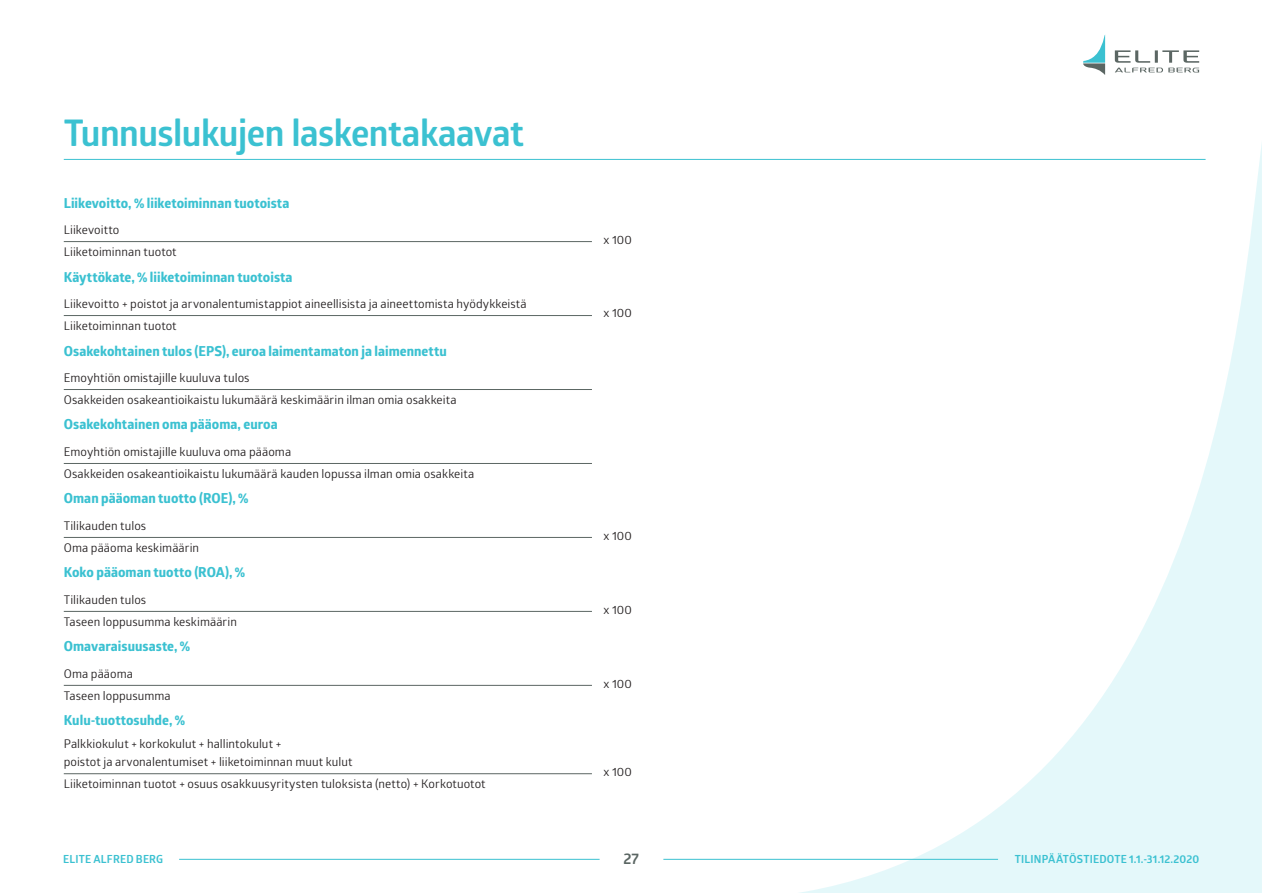
<style>
.page{position:relative;width:1263px;height:893px;background:#fff}
.page>*{position:absolute;margin:0;border:0;box-sizing:border-box;transform-origin:0 0}
.Otsikko_2_EI_sisälly{font:700 36px "Glober";letter-spacing:-.015em;color:#3bc1d1}
.t1{font:700 15px "Glober";color:#5b6663}
.Kaavio_pikkuotsikkor{font:800 13.5px "Glober";letter-spacing:.005em;color:#3bc1d1}
.Leipäteksti_pieni__t{font:12px "Glober";letter-spacing:.005em;color:#231f20}
.Kaavio_ykkösrivi{font:12px "Glober";letter-spacing:.005em;color:#231f20}
.Leipäteksti{font:12px "Glober";letter-spacing:.005em;color:#231f20}
.t2{font:700 10.95px "Glober";letter-spacing:.02em;color:#3bc1d1}
</style>
<div class="page">
<svg style="left:770px;top:144px;width:492px;height:749px"></svg>
<svg style="left:1115px;top:50px;width:84px;height:22px"></svg>
<svg style="left:1083px;top:35px;width:22px;height:40px"></svg>
<hr style="left:179px;top:859px;width:421px;height:1px;background:#3bc1d1">
<hr style="left:663px;top:859px;width:335px;height:1px;background:#3bc1d1">
<hr style="left:64px;top:241px;width:528px;height:1px;background:#5b6663">
<hr style="left:64px;top:315px;width:528px;height:1px;background:#5b6663">
<hr style="left:64px;top:389px;width:528px;height:1px;background:#5b6663">
<hr style="left:64px;top:463px;width:528px;height:1px;background:#5b6663">
<hr style="left:64px;top:537px;width:528px;height:1px;background:#5b6663">
<hr style="left:64px;top:611px;width:528px;height:1px;background:#5b6663">
<hr style="left:64px;top:685px;width:528px;height:1px;background:#5b6663">
<hr style="left:64px;top:773px;width:528px;height:1px;background:#5b6663">
<hr style="left:64px;top:159px;width:1141px;height:1px;background:#3bc1d1">
<p class="Otsikko_2_EI_sisälly" style="left:64px;top:108px;width:462px">Tunnuslukujen laskentakaavat</p>
<p class="Kaavio_pikkuotsikkor" style="left:64px;top:193px;width:227px">Liikevoitto, % liiketoiminnan tuotoista</p>
<p class="Kaavio_ykkösrivi" style="left:64px;top:221px;width:57px">Liikevoitto</p>
<p class="Leipäteksti" style="left:64px;top:243px;width:114px">Liiketoiminnan tuotot</p>
<p class="Kaavio_pikkuotsikkor" style="left:64px;top:267px;width:230px">Käyttökate, % liiketoiminnan tuotoista</p>
<p class="Kaavio_ykkösrivi" style="left:64px;top:295px;width:464px">Liikevoitto + poistot ja arvonalentumistappiot aineellisista ja aineettomista hyödykkeistä</p>
<p class="Leipäteksti" style="left:64px;top:317px;width:114px">Liiketoiminnan tuotot</p>
<p class="Kaavio_pikkuotsikkor" style="left:64px;top:341px;width:384px">Osakekohtainen tulos (EPS), euroa laimentamaton ja laimennettu</p>
<p class="Kaavio_ykkösrivi" style="left:64px;top:369px;width:187px">Emoyhtiön omistajille kuuluva tulos</p>
<p class="Leipäteksti_pieni__t" style="left:64px;top:391px;width:394px">Osakkeiden osakeantioikaistu lukumäärä keskimäärin ilman omia osakkeita</p>
<p class="Kaavio_pikkuotsikkor" style="left:64px;top:415px;width:215px">Osakekohtainen oma pääoma, euroa</p>
<p class="Kaavio_ykkösrivi" style="left:64px;top:443px;width:229px">Emoyhtiön omistajille kuuluva oma pääoma</p>
<p class="Leipäteksti_pieni__t" style="left:64px;top:465px;width:412px">Osakkeiden osakeantioikaistu lukumäärä kauden lopussa ilman omia osakkeita</p>
<p class="Kaavio_pikkuotsikkor" style="left:64px;top:489px;width:186px">Oman pääoman tuotto (ROE), %</p>
<p class="Kaavio_ykkösrivi" style="left:64px;top:517px;width:84px">Tilikauden tulos</p>
<p class="Leipäteksti_pieni__t" style="left:64px;top:539px;width:137px">Oma pääoma keskimäärin</p>
<p class="Kaavio_pikkuotsikkor" style="left:64px;top:563px;width:183px">Koko pääoman tuotto (ROA), %</p>
<p class="Kaavio_ykkösrivi" style="left:64px;top:591px;width:84px">Tilikauden tulos</p>
<p class="Leipäteksti_pieni__t" style="left:64px;top:613px;width:175px">Taseen loppusumma keskimäärin</p>
<p class="Kaavio_pikkuotsikkor" style="left:64px;top:637px;width:128px">Omavaraisuusaste, %</p>
<p class="Kaavio_ykkösrivi" style="left:64px;top:665px;width:71px">Oma pääoma</p>
<p class="Leipäteksti_pieni__t" style="left:64px;top:687px;width:109px">Taseen loppusumma</p>
<p class="Kaavio_pikkuotsikkor" style="left:64px;top:711px;width:123px">Kulu-tuottosuhde, %</p>
<p class="Leipäteksti_pieni__t" style="left:64px;top:736px;width:219px">Palkkiokulut + korkokulut + hallintokulut +</p>
<p class="Kaavio_ykkösrivi" style="left:64px;top:754px;width:290px">poistot ja arvonalentumiset + liiketoiminnan muut kulut</p>
<p class="Leipäteksti_pieni__t" style="left:64px;top:775px;width:423px">Liiketoiminnan tuotot + osuus osakkuusyritysten tuloksista (netto) + Korkotuotot</p>
<p class="Leipäteksti_pieni__t" style="left:603px;top:231px;width:30px">x 100</p>
<p class="Leipäteksti_pieni__t" style="left:603px;top:305px;width:30px">x 100</p>
<p class="Leipäteksti_pieni__t" style="left:603px;top:527px;width:30px">x 100</p>
<p class="Leipäteksti_pieni__t" style="left:603px;top:602px;width:30px">x 100</p>
<p class="Leipäteksti_pieni__t" style="left:603px;top:675px;width:30px">x 100</p>
<p class="Leipäteksti_pieni__t" style="left:603px;top:763px;width:30px">x 100</p>
<p class="t2" style="left:63px;top:852px;width:102px">ELITE ALFRED BERG</p>
<p class="t1" style="left:623px;top:847px;width:17px">27</p>
<p class="t2" style="left:1015px;top:852px;width:186px">TILINPÄÄTÖSTIEDOTE 1.1.-31.12.2020</p>
</div>
